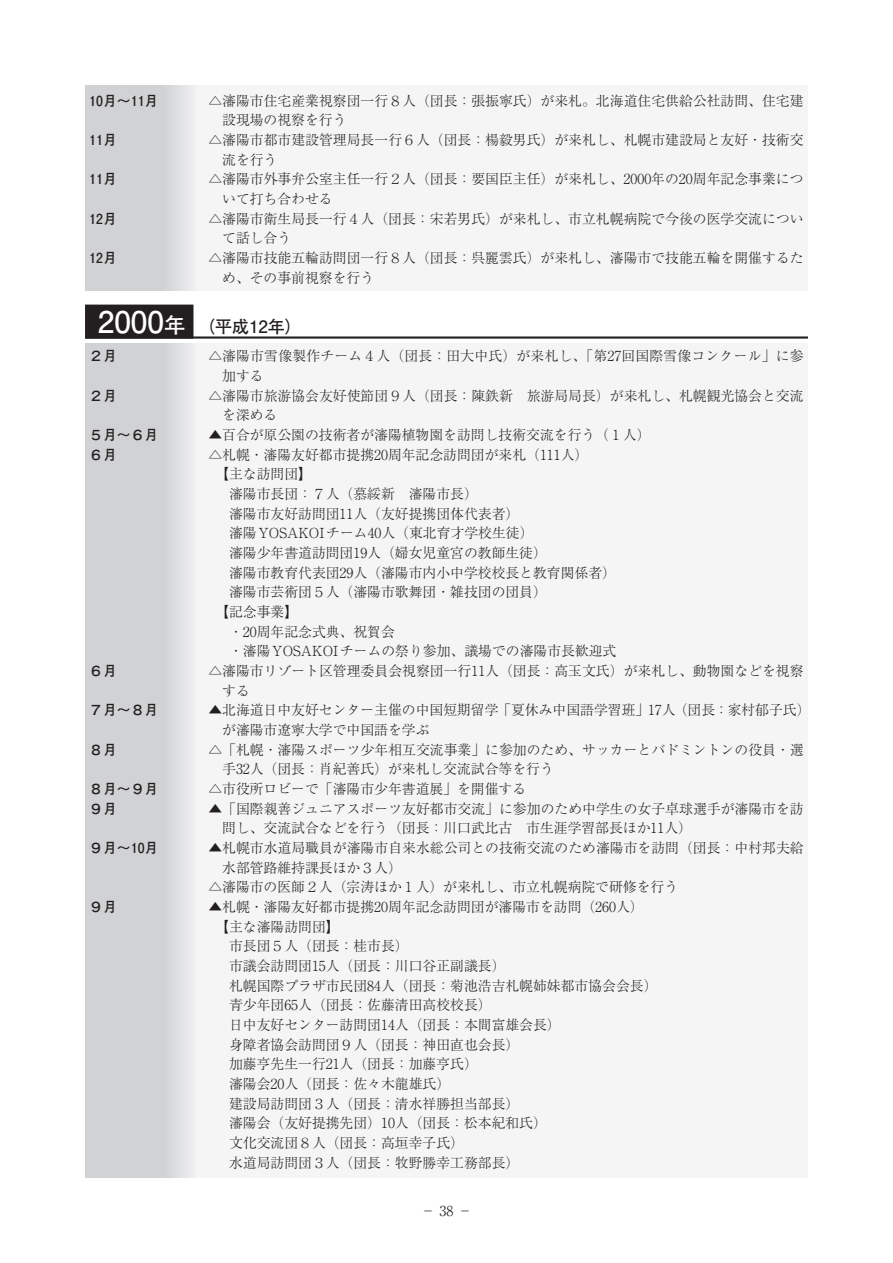
<style>
.page{position:relative;width:893px;height:1263px;background:#fff}
.page>*{position:absolute;margin:0;border:0;box-sizing:border-box;transform-origin:0 0}
.t1{font:700 16.95px "Futo Go B101 Pr 6";color:#231f20}
.t2{font:300 13.8px/19.6px "Ryumin Pr 6";color:#231f20}
.t3{font:700 13.8px "Futo Go B101 Pr 6";color:#231f20}
.s1{font-size:29.7px;color:#fff}
.s2{font-size:21.3px;color:#fff}
</style>
<div class="page">
<div style="left:85px;top:85px;width:723px;height:1093px;background:#f5f5f6"></div>
<div style="left:85px;top:85px;width:111px;height:1093px;background:linear-gradient(to right,#cbccce,#e0e1e3)"></div>
<div style="left:81px;top:292px;width:731px;height:51px;background:#fff"></div>
<hr style="left:85px;top:336px;width:723px;height:3px;background:#231f20">
<div style="left:85px;top:305px;width:108px;height:34px;background:#231f20"></div>
<p class="t3" style="left:89px;top:89px;width:71px">10月～11月</p>
<p class="t2" style="left:222px;top:90px;width:583px;text-indent:-14px">△瀋陽市住宅産業視察団一行８人（団長：張振寧氏）が来札。北海道住宅供給公社訪問、住宅建設現場の視察を行う</p>
<p class="t3" style="left:89px;top:129px;width:29px">11月</p>
<p class="t2" style="left:222px;top:129px;width:583px;text-indent:-14px">△瀋陽市都市建設管理局長一行６人（団長：楊毅男氏）が来札し、札幌市建設局と友好・技術交流を行う</p>
<p class="t3" style="left:89px;top:168px;width:29px">11月</p>
<p class="t2" style="left:222px;top:169px;width:583px;text-indent:-14px">△瀋陽市外事弁公室主任一行２人（団長：要国臣主任）が来札し、2000年の20周年記念事業について打ち合わせる</p>
<p class="t3" style="left:89px;top:207px;width:29px">12月</p>
<p class="t2" style="left:222px;top:208px;width:583px;text-indent:-14px">△瀋陽市衛生局長一行４人（団長：宋若男氏）が来札し、市立札幌病院で今後の医学交流について話し合う</p>
<p class="t3" style="left:89px;top:247px;width:29px">12月</p>
<p class="t2" style="left:222px;top:247px;width:583px;text-indent:-14px">△瀋陽市技能五輪訪問団一行８人（団長：呉麗雲氏）が来札し、瀋陽市で技能五輪を開催するため、その事前視察を行う</p>
<p class="t1" style="left:98px;top:313px;width:206px"><span class="s1">2000</span><span class="s2">年　</span>（平成12年）</p>
<p class="t3" style="left:89px;top:345px;width:29px">２月</p>
<p class="t2" style="left:222px;top:346px;width:583px;text-indent:-14px">△瀋陽市雪像製作チーム４人（団長：田大中氏）が来札し、「第27回国際雪像コンクール」に参加する</p>
<p class="t3" style="left:89px;top:384px;width:29px">２月</p>
<p class="t2" style="left:222px;top:385px;width:583px;text-indent:-14px">△瀋陽市旅游協会友好使節団９人（団長：陳鉄新　旅游局局長）が来札し、札幌観光協会と交流を深める</p>
<p class="t3" style="left:89px;top:424px;width:71px">５月～６月</p>
<p class="t2" style="left:208px;top:424px;width:444px">▲百合が原公園の技術者が瀋陽植物園を訪問し技術交流を行う（１人）</p>
<p class="t3" style="left:89px;top:443px;width:29px">６月</p>
<p class="t2" style="left:208px;top:444px;width:382px">△札幌・瀋陽友好都市提携20周年記念訪問団が来札（111人）</p>
<p class="t2" style="left:215px;top:464px;width:98px">【主な訪問団】</p>
<p class="t2" style="left:229px;top:483px;width:250px">瀋陽市長団：７人（慕綏新　瀋陽市長）</p>
<p class="t2" style="left:229px;top:503px;width:292px">瀋陽市友好訪問団11人（友好提携団体代表者）</p>
<p class="t2" style="left:229px;top:523px;width:306px">瀋陽YOSAKOIチーム40人（東北育才学校生徒）</p>
<p class="t2" style="left:229px;top:542px;width:319px">瀋陽少年書道訪問団19人（婦女児童宮の教師生徒）</p>
<p class="t2" style="left:229px;top:562px;width:388px">瀋陽市教育代表団29人（瀋陽市内小中学校校長と教育関係者）</p>
<p class="t2" style="left:229px;top:582px;width:319px">瀋陽市芸術団５人（瀋陽市歌舞団・雑技団の団員）</p>
<p class="t2" style="left:208px;top:601px;width:91px">　【記念事業】</p>
<p class="t2" style="left:229px;top:621px;width:167px">・20周年記念式典、祝賀会</p>
<p class="t2" style="left:229px;top:641px;width:389px">・瀋陽YOSAKOIチームの祭り参加、議場での瀋陽市長歓迎式</p>
<p class="t3" style="left:89px;top:660px;width:29px">６月</p>
<p class="t2" style="left:222px;top:660px;width:583px;text-indent:-14px">△瀋陽市リゾート区管理委員会視察団一行11人（団長：高玉文氏）が来札し、動物園などを視察する</p>
<p class="t3" style="left:89px;top:699px;width:71px">７月～８月</p>
<p class="t2" style="left:222px;top:700px;width:590px;text-indent:-14px">▲北海道日中友好センター主催の中国短期留学「夏休み中国語学習班」17人（団長：家村郁子氏）が瀋陽市遼寧大学で中国語を学ぶ</p>
<p class="t3" style="left:89px;top:738px;width:29px">８月</p>
<p class="t2" style="left:222px;top:739px;width:583px;text-indent:-14px">△「札幌・瀋陽スポーツ少年相互交流事業」に参加のため、サッカーとバドミントンの役員・選手32人（団長：肖紀善氏）が来札し交流試合等を行う</p>
<p class="t3" style="left:89px;top:778px;width:71px">８月～９月</p>
<p class="t2" style="left:208px;top:778px;width:319px">△市役所ロビーで「瀋陽市少年書道展」を開催する</p>
<p class="t3" style="left:89px;top:797px;width:29px">９月</p>
<p class="t2" style="left:222px;top:798px;width:583px;text-indent:-14px">▲「国際親善ジュニアスポーツ友好都市交流」に参加のため中学生の女子卓球選手が瀋陽市を訪問し、交流試合などを行う（団長：川口武比古　市生涯学習部長ほか11人）</p>
<p class="t3" style="left:89px;top:837px;width:71px">９月～10月</p>
<p class="t2" style="left:208px;top:837px;width:597px">▲札幌市水道局職員が瀋陽市自来水総公司との技術交流のため瀋陽市を訪問（団長：中村邦夫給</p>
<p class="t2" style="left:222px;top:857px;width:181px">水部管路維持課長ほか３人）</p>
<p class="t2" style="left:208px;top:877px;width:471px">△瀋陽市の医師２人（宗涛ほか１人）が来札し、市立札幌病院で研修を行う</p>
<p class="t3" style="left:89px;top:896px;width:29px">９月</p>
<p class="t2" style="left:208px;top:896px;width:437px">▲札幌・瀋陽友好都市提携20周年記念訪問団が瀋陽市を訪問（260人）</p>
<p class="t2" style="left:215px;top:916px;width:126px">【主な瀋陽訪問団】</p>
<p class="t2" style="left:229px;top:936px;width:181px">市長団５人（団長：桂市長）</p>
<p class="t2" style="left:229px;top:955px;width:278px">市議会訪問団15人（団長：川口谷正副議長）</p>
<p class="t2" style="left:229px;top:975px;width:430px">札幌国際プラザ市民団84人（団長：菊池浩吉札幌姉妹都市協会会長）</p>
<p class="t2" style="left:229px;top:995px;width:264px">青少年団65人（団長：佐藤清田高校校長）</p>
<p class="t2" style="left:229px;top:1014px;width:333px">日中友好センター訪問団14人（団長：本間富雄会長）</p>
<p class="t2" style="left:229px;top:1034px;width:292px">身障者協会訪問団９人（団長：神田直也会長）</p>
<p class="t2" style="left:229px;top:1054px;width:250px">加藤亨先生一行21人（団長：加藤亨氏）</p>
<p class="t2" style="left:229px;top:1073px;width:223px">瀋陽会20人（団長：佐々木龍雄氏）</p>
<p class="t2" style="left:229px;top:1093px;width:292px">建設局訪問団３人（団長：清水祥勝担当部長）</p>
<p class="t2" style="left:229px;top:1113px;width:319px">瀋陽会（友好提携先団）10人（団長：松本紀和氏）</p>
<p class="t2" style="left:229px;top:1132px;width:236px">文化交流団８人（団長：高垣幸子氏）</p>
<p class="t2" style="left:229px;top:1152px;width:292px">水道局訪問団３人（団長：牧野勝幸工務部長）</p>
<p class="t2" style="left:421px;top:1200px;width:52px">− 38 −</p>
</div>
